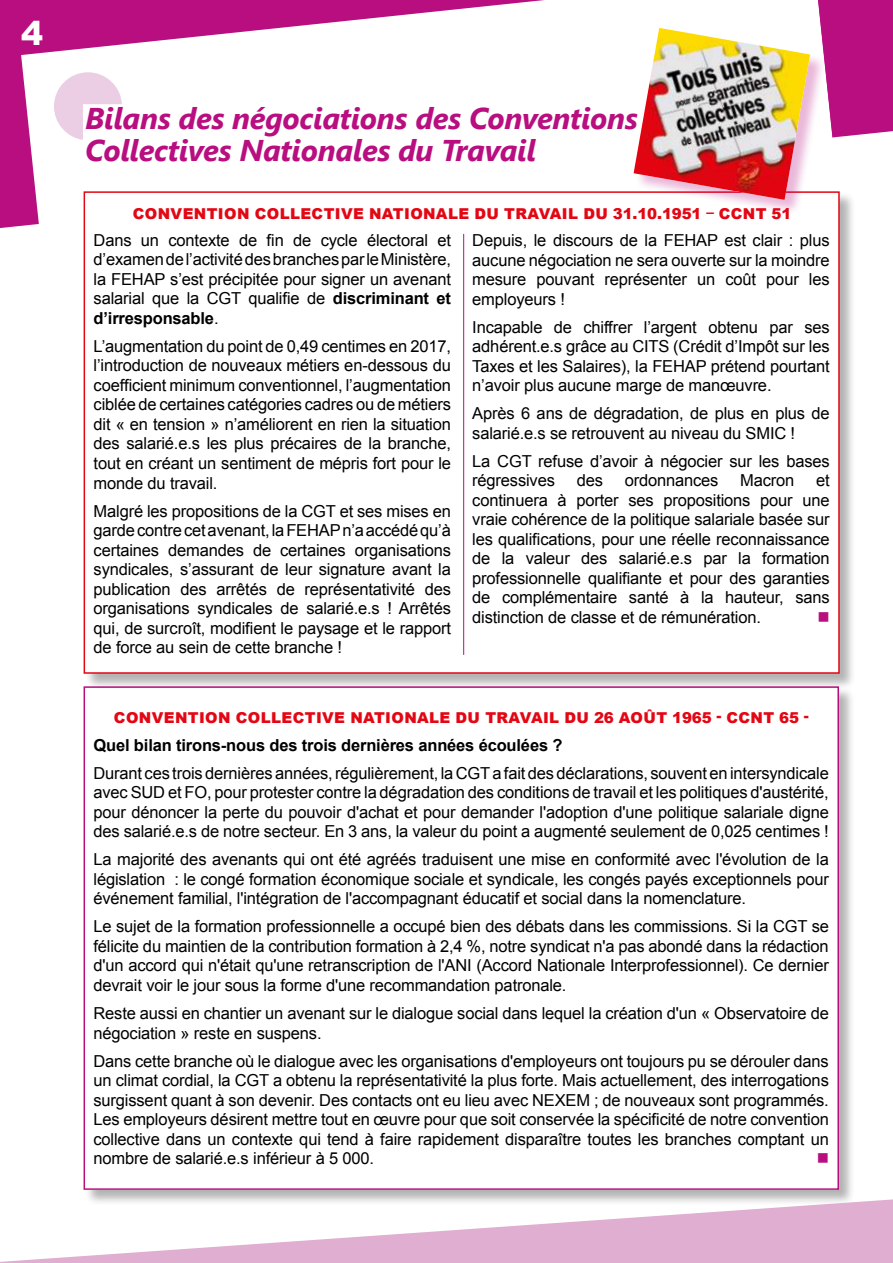
<style>
.page{position:relative;width:893px;height:1263px;background:#fff}
.page>*{position:absolute;margin:0;border:0;box-sizing:border-box;transform-origin:0 0}
.t1{font:900 33px "Arial";color:#fff}
.t2{font:italic 700 30px/31.5px "Segoe UI";letter-spacing:-.01em;color:#b80e80}
.t3{font:16.5px/19.5px "Arial";letter-spacing:-.01em;color:#000;text-align:justify}
.t4{font:700 16.5px "Arial";letter-spacing:-.01em;color:#000}
.t5{font:16.5px "Wingdings";color:#b80e80}
.t6{font:900 15px "Arial";letter-spacing:.025em;color:#e30613}
.s1{font-weight:700}
</style>
<div class="page">
<svg style="left:0;top:0;width:634px;height:228px"></svg>
<div style="left:818px;top:0;width:75px;height:138px;background:#b80e80"></div>
<div style="left:84px;top:687px;width:772px;height:520px;background:#000;opacity:.3"></div>
<div style="left:84px;top:687px;width:754px;height:502px;background:#fff"></div>
<svg style="left:0;top:1199px;width:893px;height:64px"></svg>
<div style="left:84px;top:192px;width:772px;height:499px;background:#000;opacity:.3"></div>
<div style="left:84px;top:192px;width:755px;height:481px;background:#fff"></div>
<div style="left:634px;top:29px;width:192px;height:187px;background:#b80e80;opacity:.3"></div>
<img style="left:634px;top:28px;width:176px;height:172px">
<hr style="left:463px;top:234px;width:1px;height:421px;background:#b80e80">
<h1 class="t1" style="left:21px;top:9px;width:24px">4</h1>
<h2 class="t2" style="left:85px;top:102px;width:554px">Bilans des négociations des Conventions<br>Collectives Nationales du Travail</h2>
<p class="t6" style="left:133px;top:202px;width:660px">CONVENTION COLLECTIVE NATIONALE DU TRAVAIL DU 31.10.1951 – CCNT 51</p>
<p class="t3" style="left:94px;top:230px;width:359px">Dans un contexte de fin de cycle électoral et d’examen de l’activité des branches par le Ministère, la FEHAP s’est précipitée pour signer un avenant salarial que la CGT qualifie de <span class="s1">discriminant et d’irresponsable</span>.</p>
<p class="t3" style="left:94px;top:336px;width:359px">L’augmentation du point de 0,49 centimes en 2017, l’introduction de nouveaux métiers en-dessous du coefficient minimum conventionnel, l’augmentation ciblée de certaines catégories cadres ou de métiers dit « en tension » n’améliorent en rien la situation des salarié.e.s les plus précaires de la branche, tout en créant un sentiment de mépris fort pour le monde du travail.</p>
<p class="t3" style="left:94px;top:501px;width:359px">Malgré les propositions de la CGT et ses mises en garde contre cet avenant, la FEHAP n’a accédé qu’à certaines demandes de certaines organisations syndicales, s’assurant de leur signature avant la publication des arrêtés de représentativité des organisations syndicales de salarié.e.s ! Arrêtés qui, de surcroît, modifient le paysage et le rapport de force au sein de cette branche !</p>
<p class="t3" style="left:472px;top:230px;width:359px">Depuis, le discours de la FEHAP est clair : plus aucune négociation ne sera ouverte sur la moindre mesure pouvant représenter un coût pour les employeurs !</p>
<p class="t3" style="left:472px;top:317px;width:359px">Incapable de chiffrer l’argent obtenu par ses adhérent.e.s grâce au CITS (Crédit d’Impôt sur les Taxes et les Salaires), la FEHAP prétend pourtant n’avoir plus aucune marge de manœuvre.</p>
<p class="t3" style="left:472px;top:403px;width:359px">Après 6 ans de dégradation, de plus en plus de salarié.e.s se retrouvent au niveau du SMIC !</p>
<p class="t3" style="left:472px;top:451px;width:359px">La CGT refuse d’avoir à négocier sur les bases régressives</p>
<p class="t3" style="left:577px;top:470px;width:28px">des</p>
<p class="t3" style="left:625px;top:470px;width:95px">ordonnances</p>
<p class="t3" style="left:740px;top:470px;width:56px">Macron</p>
<p class="t3" style="left:472px;top:470px;width:359px;text-indent:344px">et continuera à porter ses propositions pour une vraie cohérence de la politique salariale basée sur les qualifications, pour une réelle reconnaissance de la valeur des salarié.e.s par la formation professionnelle qualifiante et pour des garanties de complémentaire santé à la hauteur, sans distinction de classe et de rémunération.</p>
<p class="t5" style="left:817px;top:608px;width:14px">■</p>
<p class="t6" style="left:114px;top:707px;width:696px">CONVENTION COLLECTIVE NATIONALE DU TRAVAIL DU 26 AOÛT 1965 - CCNT 65 -</p>
<p class="t4" style="left:94px;top:733px;width:470px">Quel bilan tirons-nous des trois dernières années écoulées ?</p>
<p class="t3" style="left:94px;top:763px;width:737px">Durant ces trois dernières années, régulièrement, la CGT a fait des déclarations, souvent en intersyndicale avec SUD et FO, pour protester contre la dégradation des conditions de travail et les politiques d'austérité, pour dénoncer la perte du pouvoir d'achat et pour demander l'adoption d'une politique salariale digne des salarié.e.s de notre secteur. En 3 ans, la valeur du point a augmenté seulement de 0,025 centimes !</p>
<p class="t3" style="left:94px;top:850px;width:737px">La majorité des avenants qui ont été agréés traduisent une mise en conformité avec l'évolution de la législation : le congé formation économique sociale et syndicale, les congés payés exceptionnels pour événement familial, l'intégration de l'accompagnant éducatif et social dans la nomenclature.</p>
<p class="t3" style="left:94px;top:917px;width:737px">Le sujet de la formation professionnelle a occupé bien des débats dans les commissions. Si la CGT se félicite du maintien de la contribution formation à 2,4 %, notre syndicat n'a pas abondé dans la rédaction d'un accord qui n'était qu'une retranscription de l'ANI (Accord Nationale Interprofessionnel). Ce dernier devrait voir le jour sous la forme d'une recommandation patronale.</p>
<p class="t3" style="left:94px;top:1003px;width:737px">Reste aussi en chantier un avenant sur le dialogue social dans lequel la création d'un « Observatoire de négociation » reste en suspens.</p>
<p class="t3" style="left:94px;top:1051px;width:737px">Dans cette branche où le dialogue avec les organisations d'employeurs ont toujours pu se dérouler dans un climat cordial, la CGT a obtenu la représentativité la plus forte. Mais actuellement, des interrogations surgissent quant à son devenir. Des contacts ont eu lieu avec NEXEM ; de nouveaux sont programmés.<br>Les employeurs désirent mettre tout en œuvre pour que soit conservée la spécificité de notre convention collective dans un contexte qui tend à faire rapidement disparaître toutes les branches comptant un nombre de salarié.e.s inférieur à 5 000.</p>
<p class="t5" style="left:817px;top:1149px;width:14px">■</p>
</div>
